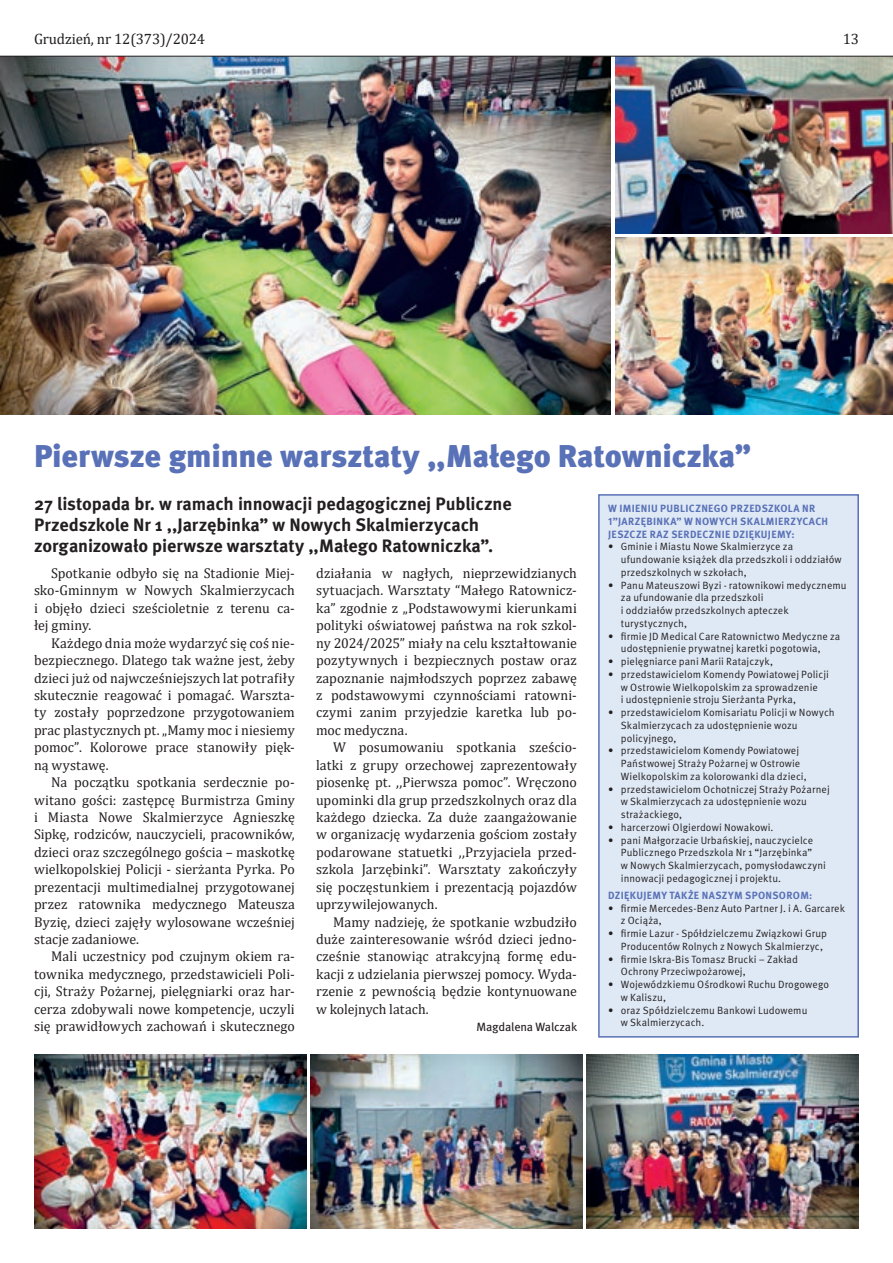
<style>
.page{position:relative;width:893px;height:1263px;background:#fff}
.page>*{position:absolute;margin:0;border:0;box-sizing:border-box;transform-origin:0 0}
.t1{font:900 31.5px "Meta Pro";letter-spacing:-.01em;color:#5971b7}
.t2{font:700 18px/21px "Meta Pro";letter-spacing:-.005em;color:#231f20}
.t3{font:15px "Cambria";letter-spacing:-.01em;color:#231f20}
.t4{font:14.25px/17.4px "Cambria";letter-spacing:.005em;color:#231f20;text-align:justify}
.t5{font:12px "Meta Pro";letter-spacing:-.01em;color:#231f20}
.t6{font:10.5px/12.8px "Meta Pro";letter-spacing:.01em;color:#231f20}
.t7{font:700 10.5px/12.8px "Meta Pro";letter-spacing:.03em;color:#5971b7}
</style>
<div class="page">
<div style="left:599px;top:495px;width:259px;height:542px;background:#dfe9f5"></div>
<div style="left:598px;top:494px;width:261px;height:543px;border:2px solid #5971b7"></div>
<img style="left:0;top:57px;width:611px;height:358px">
<img style="left:615px;top:57px;width:278px;height:176px">
<img style="left:615px;top:237px;width:278px;height:178px">
<img style="left:34px;top:1054px;width:272px;height:175px">
<img style="left:310px;top:1054px;width:273px;height:175px">
<img style="left:587px;top:1054px;width:272px;height:175px">
<hr style="left:0;top:56px;width:893px;height:1px;background:#231f20">
<p class="t3" style="left:34px;top:30px;width:173px">Grudzień, nr 12(373)/2024</p>
<p class="t3" style="left:843px;top:30px;width:18px">13</p>
<h1 class="t1" style="left:34px;top:437px;width:719px">Pierwsze gminne warsztaty ,,Małego Ratowniczka”</h1>
<p class="t2" style="left:34px;top:492px;width:479px">27 listopada br. w ramach innowacji pedagogicznej Publiczne<br>Przedszkole Nr 1 ,,Jarzębinka” w Nowych Skalmierzycach zorganizowało pierwsze warsztaty ,,Małego Ratowniczka”.</p>
<p class="t4" style="left:34px;top:564px;width:262px;text-indent:17px">Spotkanie odbyło się na Stadionie Miej&shy;sko-Gminnym w Nowych Skalmierzycach i objęło dzieci sześcioletnie z terenu ca&shy;łej gminy.</p>
<p class="t4" style="left:34px;top:634px;width:262px;text-indent:17px">Każdego dnia może wydarzyć się coś nie&shy;bezpiecznego. Dlatego tak ważne jest, żeby dzieci już od najwcześniejszych lat potrafiły skutecznie reagować i pomagać. Warszta&shy;ty zostały poprzedzone przygotowaniem prac plastycznych pt. „Mamy moc i niesiemy pomoc”. Kolorowe prace stanowiły pięk&shy;ną wystawę.</p>
<p class="t4" style="left:34px;top:773px;width:262px;text-indent:17px">Na początku spotkania serdecznie po&shy;witano gości: zastępcę Burmistrza Gminy i Miasta Nowe Skalmierzyce Agnieszkę Sipkę, rodziców, nauczycieli, pracowników, dzieci oraz szczególnego gościa – maskotkę wielkopolskiej Policji - sierżanta Pyrka. Po prezentacji multimedialnej przygotowanej przez ratownika medycznego Mateusza Byzię, dzieci zajęły wylosowane wcześniej stacje zadaniowe.</p>
<p class="t4" style="left:34px;top:948px;width:262px;text-indent:17px">Mali uczestnicy pod czujnym okiem ra&shy;townika medycznego, przedstawicieli Poli&shy;cji, Straży Pożarnej, pielęgniarki oraz har&shy;cerza zdobywali nowe kompetencje, uczyli się prawidłowych zachowań i skutecznego</p>
<p class="t7" style="left:608px;top:501px;width:221px">W IMIENIU PUBLICZNEGO PRZEDSZKOLA NR<br>1”JARZĘBINKA” W NOWYCH SKALMIERZYCACH<br>JESZCZE RAZ SERDECZNIE DZIĘKUJEMY:</p>
<p class="t6" style="left:621px;top:541px;width:222px;text-indent:-13px">• Gminie i Miastu Nowe Skalmierzyce za ufundowanie książek dla przedszkoli i oddziałów przedszkolnych w szkołach,</p>
<p class="t6" style="left:621px;top:579px;width:227px;text-indent:-13px">• Panu Mateuszowi Byzi - ratownikowi medycznemu za ufundowanie dla przedszkoli<br>i oddziałów przedszkolnych apteczek turystycznych,</p>
<p class="t6" style="left:621px;top:630px;width:221px;text-indent:-13px">• firmie JD Medical Care Ratownictwo Medyczne za udostępnienie prywatnej karetki pogotowia,</p>
<p class="t6" style="left:608px;top:655px;width:167px">• pielęgniarce pani Marii Ratajczyk,</p>
<p class="t6" style="left:621px;top:668px;width:209px;text-indent:-13px">• przedstawicielom Komendy Powiatowej Policji w Ostrowie Wielkopolskim za sprowadzenie<br>i udostępnienie stroju Sierżanta Pyrka,</p>
<p class="t6" style="left:621px;top:706px;width:215px;text-indent:-13px">• przedstawicielom Komisariatu Policji w Nowych<br>Skalmierzycach za udostępnienie wozu policyjnego,</p>
<p class="t6" style="left:621px;top:745px;width:187px;text-indent:-13px">• przedstawicielom Komendy Powiatowej<br>Państwowej Straży Pożarnej w Ostrowie<br>Wielkopolskim za kolorowanki dla dzieci,</p>
<p class="t6" style="left:621px;top:783px;width:210px;text-indent:-13px">• przedstawicielom Ochotniczej Straży Pożarnej w Skalmierzycach za udostępnienie wozu strażackiego,</p>
<p class="t6" style="left:608px;top:821px;width:167px">• harcerzowi Olgierdowi Nowakowi.</p>
<p class="t6" style="left:621px;top:834px;width:207px;text-indent:-13px">• pani Małgorzacie Urbańskiej, nauczycielce Publicznego Przedszkola Nr 1 “Jarzębinka”<br>w Nowych Skalmierzycach, pomysłodawczyni innowacji pedagogicznej i projektu.</p>
<p class="t7" style="left:608px;top:888px;width:206px">DZIĘKUJEMY TAKŻE NASZYM SPONSOROM:</p>
<p class="t6" style="left:621px;top:902px;width:226px;text-indent:-13px">• firmie Mercedes-Benz Auto Partner J. i A. Garcarek z Ociąża,</p>
<p class="t6" style="left:621px;top:927px;width:208px;text-indent:-13px">• firmie Lazur - Spółdzielczemu Związkowi Grup<br>Producentów Rolnych z Nowych Skalmierzyc,</p>
<p class="t6" style="left:621px;top:953px;width:179px;text-indent:-13px">• firmie Iskra-Bis Tomasz Brucki – Zakład<br>Ochrony Przeciwpożarowej,</p>
<p class="t6" style="left:621px;top:978px;width:210px;text-indent:-13px">• Wojewódzkiemu Ośrodkowi Ruchu Drogowego w Kaliszu,</p>
<p class="t6" style="left:621px;top:1004px;width:188px;text-indent:-13px">• oraz Spółdzielczemu Bankowi Ludowemu w Skalmierzycach.</p>
<p class="t4" style="left:316px;top:564px;width:262px">działania w nagłych, nieprzewidzianych sytuacjach. Warsztaty “Małego Ratownicz&shy;ka” zgodnie z „Podstawowymi kierunkami polityki oświatowej państwa na rok szkol&shy;ny 2024/2025” miały na celu kształtowanie pozytywnych i bezpiecznych postaw oraz zapoznanie najmłodszych poprzez zabawę z podstawowymi czynnościami ratowni&shy;czymi zanim przyjedzie karetka lub po&shy;moc medyczna.</p>
<p class="t4" style="left:316px;top:739px;width:262px;text-indent:17px">W posumowaniu spotkania sześcio&shy;latki z grupy orzechowej zaprezentowały piosenkę pt. ,,Pierwsza pomoc”. Wręczono upominki dla grup przedszkolnych oraz dla każdego dziecka. Za duże zaangażowanie w organizację wydarzenia gościom zostały podarowane statuetki ,,Przyjaciela przed&shy;szkola Jarzębinki”. Warsztaty zakończyły się poczęstunkiem i prezentacją pojazdów uprzywilejowanych.</p>
<p class="t4" style="left:316px;top:913px;width:262px;text-indent:17px">Mamy nadzieję, że spotkanie wzbudziło duże zainteresowanie wśród dzieci jedno&shy;cześnie stanowiąc atrakcyjną formę edu&shy;kacji z udzielania pierwszej pomocy. Wyda&shy;rzenie z pewnością będzie kontynuowane w kolejnych latach.</p>
<p class="t5" style="left:476px;top:1019px;width:102px">Magdalena Walczak</p>
</div>
